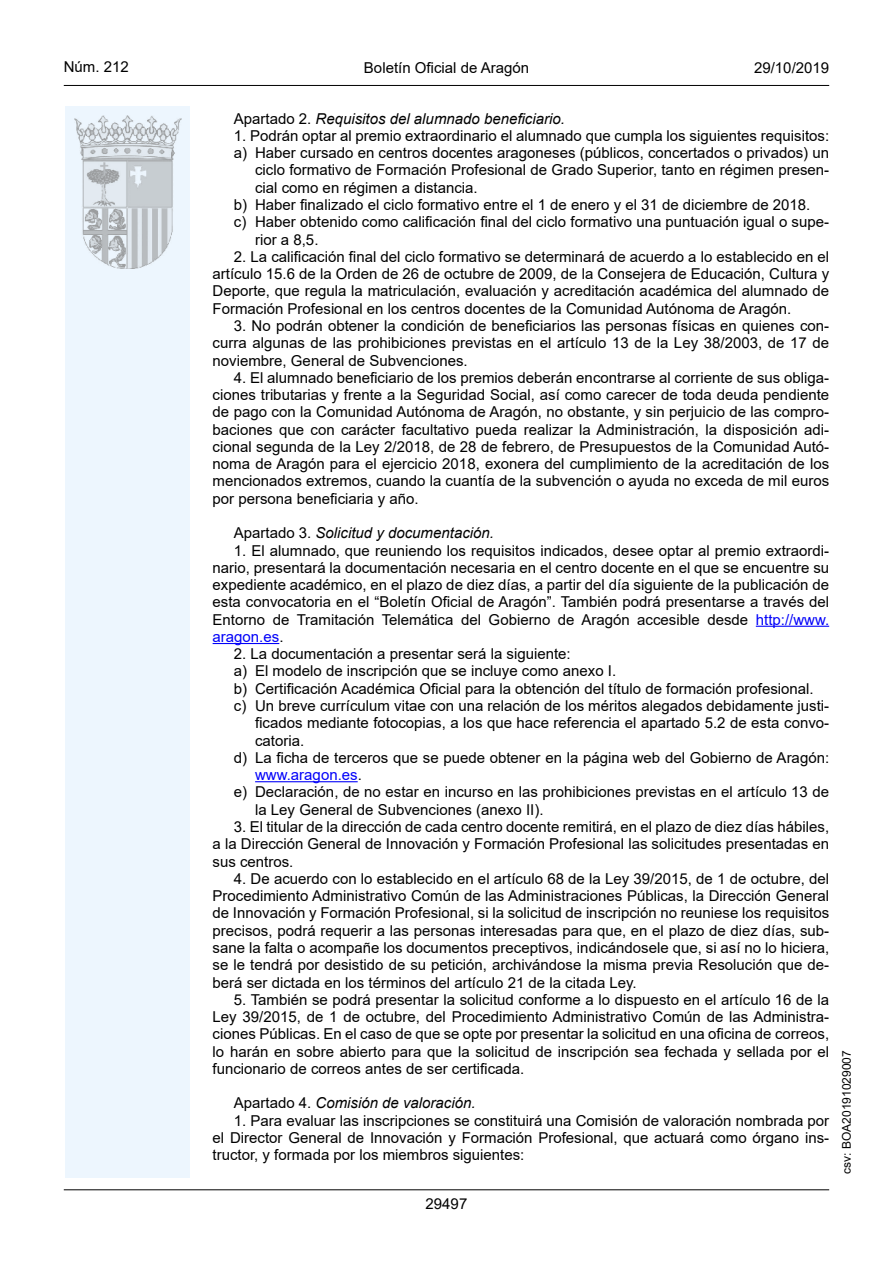
<style>
.page{position:relative;width:893px;height:1263px;background:#fff}
.page>*{position:absolute;margin:0;border:0;box-sizing:border-box;transform-origin:0 0}
.inicio_de_parrafo{font:15px/17.2px "Arial";color:#000;text-align:justify}
.Sangrado_01{font:15px/17.2px "Arial";color:#000}
.inicio_de_parrafo-2{font:15px "Arial Italic MT2";color:#000}
.inicio_de_parrafo-3{font:italic 15px "Arial";color:#000}
.t1{font:15px "Arial MT2";color:#000}
.t2{font:12px "Arial MT2";color:#000}
.s1{font-family:"Arial"}
.s2{font-style:normal}
.s3{color:#0200fa}
.s4{font-family:"Arial MT2"}
</style>
<div class="page">
<div style="left:65px;top:106px;width:125px;height:1072px;background:#edf6fe"></div>
<img style="left:75px;top:115px;width:106px;height:153px">
<hr style="left:64px;top:85px;width:765px;height:1px;background:#000">
<hr style="left:64px;top:1189px;width:765px;height:1px;background:#000">
<hr style="left:756px;top:626px;width:73px;height:1px;background:#0200fa">
<hr style="left:213px;top:643px;width:66px;height:1px;background:#0200fa">
<hr style="left:255px;top:781px;width:103px;height:1px;background:#0200fa">
<p class="t1" style="left:64px;top:57px;width:67px">Núm. 212</p>
<p class="inicio_de_parrafo" style="left:364px;top:59px;width:167px">Boletín Oficial de Aragón</p>
<p class="t1" style="left:754px;top:57px;width:77px">29/10/2019</p>
<p class="inicio_de_parrafo-2" style="left:234px;top:109px;width:332px"><span class="s1">Apartado 2.</span> Requisitos del alumnado beneficiario.</p>
<p class="inicio_de_parrafo" style="left:234px;top:127px;width:597px">1. Podrán optar al premio extraordinario el alumnado que cumpla los siguientes requisitos:</p>
<p class="Sangrado_01" style="left:255px;top:144px;width:576px;text-align:justify;text-indent:-21px">a) Haber cursado en centros docentes aragoneses (públicos, concertados o privados) un ciclo formativo de Formación Profesional de Grado Superior, tanto en régimen presen&shy;cial como en régimen a distancia.</p>
<p class="Sangrado_01" style="left:234px;top:196px;width:578px">b) Haber finalizado el ciclo formativo entre el 1 de enero y el 31 de diciembre de 2018.</p>
<p class="Sangrado_01" style="left:255px;top:213px;width:576px;text-indent:-21px">c) Haber obtenido como calificación final del ciclo formativo una puntuación igual o supe&shy;rior a 8,5.</p>
<p class="inicio_de_parrafo" style="left:213px;top:248px;width:618px;text-indent:21px">2. La calificación final del ciclo formativo se determinará de acuerdo a lo establecido en el artículo 15.6 de la Orden de 26 de octubre de 2009, de la Consejera de Educación, Cultura y Deporte, que regula la matriculación, evaluación y acreditación académica del alumnado de Formación Profesional en los centros docentes de la Comunidad Autónoma de Aragón.</p>
<p class="inicio_de_parrafo" style="left:213px;top:317px;width:618px;text-indent:21px">3. No podrán obtener la condición de beneficiarios las personas físicas en quienes con&shy;curra algunas de las prohibiciones previstas en el artículo 13 de la Ley 38/2003, de 17 de noviembre, General de Subvenciones.</p>
<p class="inicio_de_parrafo" style="left:213px;top:369px;width:618px;text-indent:21px">4. El alumnado beneficiario de los premios deberán encontrarse al corriente de sus obliga&shy;ciones tributarias y frente a la Seguridad Social, así como carecer de toda deuda pendiente de pago con la Comunidad Autónoma de Aragón, no obstante, y sin perjuicio de las compro&shy;baciones que con carácter facultativo pueda realizar la Administración, la disposición adi&shy;cional segunda de la Ley 2/2018, de 28 de febrero, de Presupuestos de la Comunidad Autó&shy;noma de Aragón para el ejercicio 2018, exonera del cumplimiento de la acreditación de los mencionados extremos, cuando la cuantía de la subvención o ayuda no exceda de mil euros por persona beneficiaria y año.</p>
<p class="inicio_de_parrafo-3" style="left:234px;top:523px;width:262px"><span class="s2">Apartado 3.</span> Solicitud y documentación.</p>
<p class="inicio_de_parrafo" style="left:213px;top:542px;width:618px;text-indent:21px">1. El alumnado, que reuniendo los requisitos indicados, desee optar al premio extraordi&shy;nario, presentará la documentación necesaria en el centro docente en el que se encuentre su expediente académico, en el plazo de diez días, a partir del día siguiente de la publicación de esta convocatoria en el “Boletín Oficial de Aragón”. También podrá presentarse a través del Entorno de Tramitación Telemática del Gobierno de Aragón accesible desde <span class="s3">http://www. aragon.es</span><span class="s4">.</span></p>
<p class="inicio_de_parrafo" style="left:234px;top:645px;width:338px">2. La documentación a presentar será la siguiente:</p>
<p class="Sangrado_01" style="left:234px;top:662px;width:384px">a) El modelo de inscripción que se incluye como anexo I.</p>
<p class="Sangrado_01" style="left:234px;top:680px;width:581px">b) Certificación Académica Oficial para la obtención del título de formación profesional.</p>
<p class="Sangrado_01" style="left:255px;top:697px;width:576px;text-align:justify;text-indent:-21px">c) Un breve currículum vitae con una relación de los méritos alegados debidamente justi&shy;ficados mediante fotocopias, a los que hace referencia el apartado 5.2 de esta convo&shy;catoria.</p>
<p class="Sangrado_01" style="left:255px;top:749px;width:576px;text-indent:-21px">d) La ficha de terceros que se puede obtener en la página web del Gobierno de Aragón: <span class="s3">www.aragon.es</span><span class="s4">.</span></p>
<p class="Sangrado_01" style="left:255px;top:783px;width:576px;text-indent:-21px">e) Declaración, de no estar en incurso en las prohibiciones previstas en el artículo 13 de la Ley General de Subvenciones (anexo II).</p>
<p class="inicio_de_parrafo" style="left:213px;top:818px;width:618px;text-indent:21px">3. El titular de la dirección de cada centro docente remitirá, en el plazo de diez días hábiles, a la Dirección General de Innovación y Formación Profesional las solicitudes presentadas en sus centros.</p>
<p class="inicio_de_parrafo" style="left:213px;top:870px;width:618px;text-indent:21px">4. De acuerdo con lo establecido en el artículo 68 de la Ley 39/2015, de 1 de octubre, del Procedimiento Administrativo Común de las Administraciones Públicas, la Dirección General de Innovación y Formación Profesional, si la solicitud de inscripción no reuniese los requisitos precisos, podrá requerir a las personas interesadas para que, en el plazo de diez días, sub&shy;sane la falta o acompañe los documentos preceptivos, indicándosele que, si así no lo hiciera, se le tendrá por desistido de su petición, archivándose la misma previa Resolución que de&shy;berá ser dictada en los términos del artículo 21 de la citada Ley.</p>
<p class="inicio_de_parrafo" style="left:213px;top:991px;width:618px;text-indent:21px">5. También se podrá presentar la solicitud conforme a lo dispuesto en el artículo 16 de la Ley 39/2015, de 1 de octubre, del Procedimiento Administrativo Común de las Administra&shy;ciones Públicas. En el caso de que se opte por presentar la solicitud en una oficina de correos, lo harán en sobre abierto para que la solicitud de inscripción sea fechada y sellada por el funcionario de correos antes de ser certificada.</p>
<p class="inicio_de_parrafo-2" style="left:234px;top:1093px;width:243px"><span class="s1">Apartado 4.</span> Comisión de valoración.</p>
<p class="inicio_de_parrafo" style="left:213px;top:1112px;width:618px;text-indent:21px">1. Para evaluar las inscripciones se constituirá una Comisión de valoración nombrada por el Director General de Innovación y Formación Profesional, que actuará como órgano ins&shy;tructor, y formada por los miembros siguientes:</p>
<p class="t1" style="left:426px;top:1193px;width:43px">29497</p>
<p class="t2" style="left:838px;top:1174px;width:125px;rotate:-90deg">csv: BOA20191029007</p>
</div>
